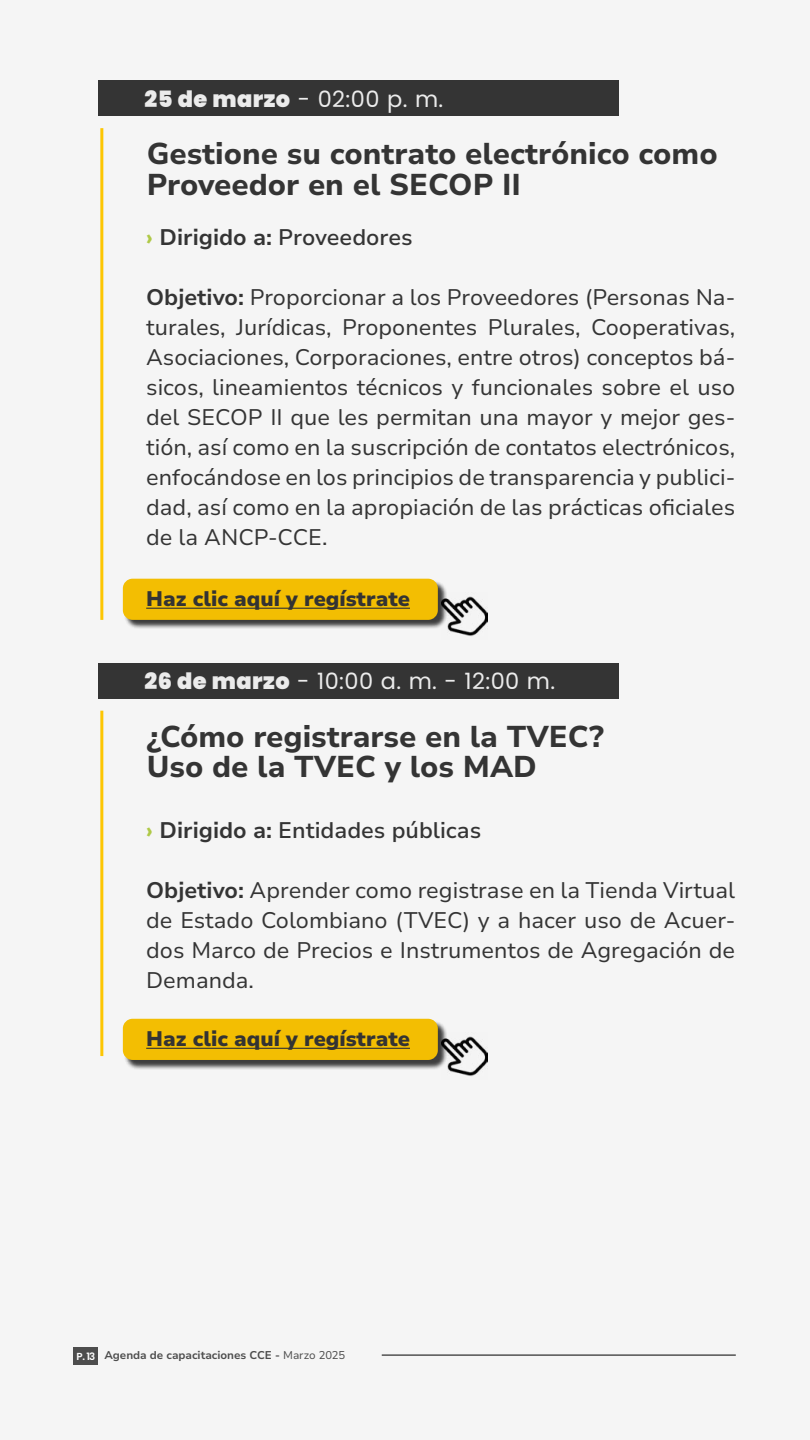
<style>
.page{position:relative;width:810px;height:1440px;background:#f5f5f5}
.page>*{position:absolute;margin:0;border:0;box-sizing:border-box;transform-origin:0 0}
.Titulo_txt_corrido{font:800 30px/30.8px "Nunito Sans 10 pt";color:#343434}
.Txt_corrido{font:22.5px/30px "Nunito Sans 10 pt";color:#343434;text-align:justify}
.Txt_corrido-2{font:600 22.5px "Nunito Sans 10 pt";color:#343434}
.Numeros{font:22.5px "Poppins";letter-spacing:.02em;color:#ebebeb}
.Txt_corrido-3{font:900 21px "Nunito Sans 10 pt";color:#333}
.t1{font:700 11.25px "Nunito Sans 10 pt";letter-spacing:-.005em;color:#4d4d4d}
.s1{font-weight:900}
.s2{font-weight:800;color:#afc947}
.s3{font-weight:700}
.s4{font-family:"Poppins";font-weight:600;font-size:10.2px;color:#fff}
.s5{font-weight:400}
</style>
<div class="page">
<div style="left:98px;top:80px;width:521px;height:36px;background:#343434"></div>
<hr style="left:100px;top:128px;width:3px;height:492px;background:#fdc603">
<svg style="left:122px;top:578px;width:366px;height:58px;fill:#f3be02"></svg>
<div style="left:98px;top:663px;width:521px;height:35px;background:#343434"></div>
<hr style="left:100px;top:711px;width:3px;height:345px;background:#fdc603">
<svg style="left:122px;top:1018px;width:366px;height:58px;fill:#f3be02"></svg>
<div style="left:73px;top:1347px;width:25px;height:17px;background:#4d4d4d"></div>
<hr style="left:382px;top:1355px;width:354px;height:1px;background:#000">
<p class="Numeros" style="left:145px;top:86px;width:300px"><span class="s1">25 de marzo</span> - 02:00 p. m.</p>
<p class="Titulo_txt_corrido" style="left:147px;top:137px;width:573px">Gestione su contrato electrónico como<br>Proveedor en el SECOP II</p>
<p class="Txt_corrido-2" style="left:146px;top:221px;width:268px"><span class="s2">›</span> <span class="s3">Dirigido a:</span> Proveedores</p>
<p class="Txt_corrido" style="left:146px;top:281px;width:591px"><span class="s3">Objetivo:</span> Proporcionar a los Proveedores (Personas Na&shy;turales, Jurídicas, Proponentes Plurales, Cooperativas, Asociaciones, Corporaciones, entre otros) conceptos bá&shy;sicos, lineamientos técnicos y funcionales sobre el uso del SECOP II que les permitan una mayor y mejor ges&shy;tión, así como en la suscripción de contatos electrónicos, enfocándose en los principios de transparencia y publici&shy;dad, así como en la apropiación de las prácticas oficiales de la ANCP-CCE.</p>
<p class="Txt_corrido-3" style="left:146px;top:584px;width:265px">Haz clic aquí y regístrate</p>
<p class="Numeros" style="left:145px;top:668px;width:412px"><span class="s1">26 de marzo</span> - 10:00 a. m. - 12:00 m.</p>
<p class="Titulo_txt_corrido" style="left:147px;top:720px;width:459px">¿Cómo registrarse en la TVEC?</p>
<p class="Titulo_txt_corrido" style="left:147px;top:750px;width:392px">Uso de la TVEC y los MAD</p>
<p class="Txt_corrido-2" style="left:146px;top:815px;width:337px"><span class="s2">›</span> <span class="s3">Dirigido a:</span> Entidades públicas</p>
<p class="Txt_corrido" style="left:146px;top:875px;width:591px"><span class="s3">Objetivo:</span> Aprender como registrase en la Tienda Virtual de Estado Colombiano (TVEC) y a hacer uso de Acuer&shy;dos Marco de Precios e Instrumentos de Agregación de Demanda.</p>
<p class="Txt_corrido-3" style="left:146px;top:1024px;width:265px">Haz clic aquí y regístrate</p>
<p class="t1" style="left:77px;top:1347px;width:270px"><span class="s4">P.13</span> Agenda de capacitaciones CCE - <span class="s5">Marzo 2025</span></p>
</div>
